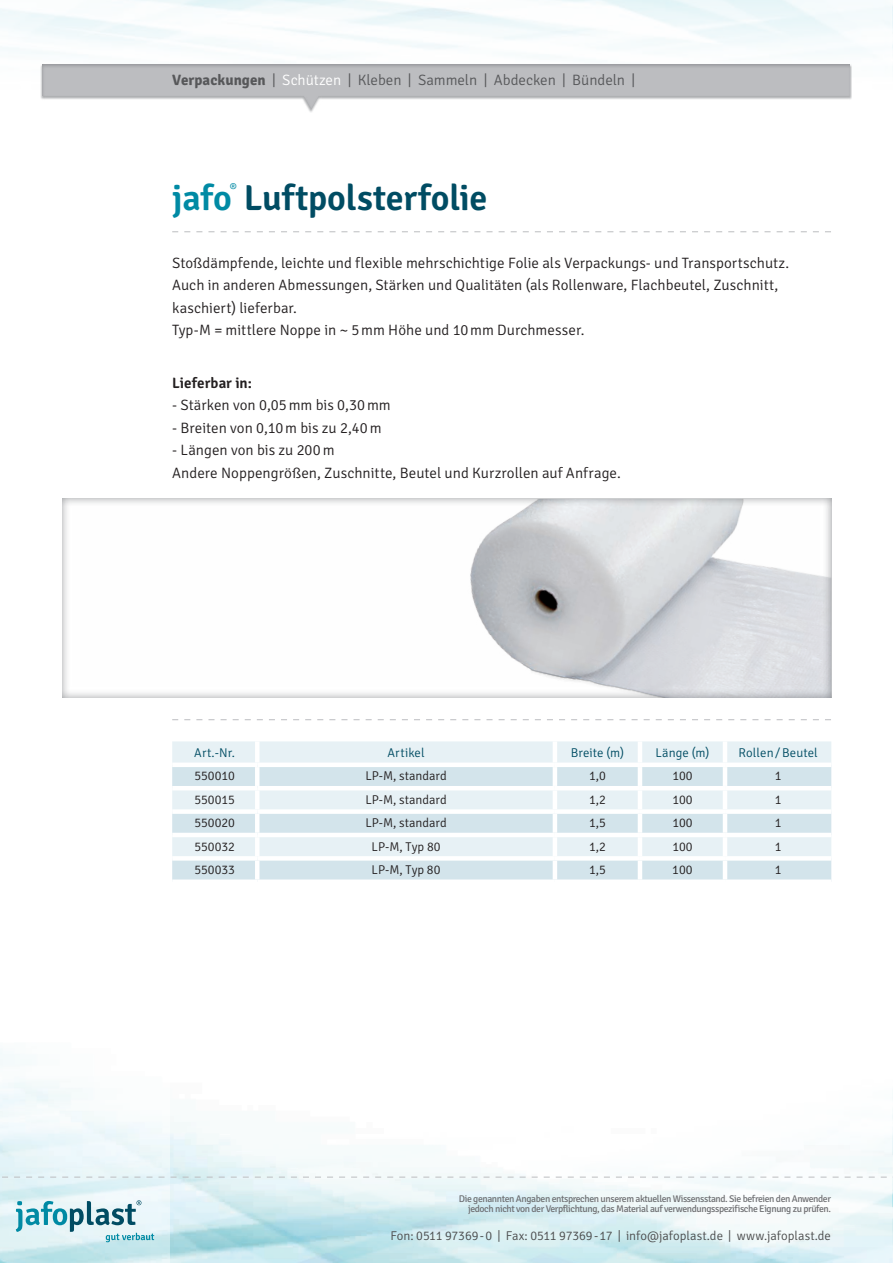
<style>
.page{position:relative;width:893px;height:1263px;background:#fff}
.page>*{position:absolute;margin:0;border:0;box-sizing:border-box;transform-origin:0 0}
.t1{font:600 36px "Signika";letter-spacing:-.005em;color:#004c63}
.t2{font:300 15px/22.5px "Signika";color:#231f20}
.t3{font:300 15px "Signika";letter-spacing:-.005em;color:#57585a}
.t4{font:600 15px "Signika";letter-spacing:.005em;color:#231f20}
.t5{font:300 12.75px "Signika";color:#231f20}
.t6{font:300 12.75px "Signika";color:#4b4c4d}
.t7{font:300 12.75px "Signika";letter-spacing:.005em;color:#004c63}
.t8{font:300 12px "Signika";color:#008aa4}
.t9{font:9.75px/10.5px "Signika";letter-spacing:-.04em;color:#6d6e71;text-align:right}
.s1{font-weight:700}
.s2{color:#fff}
.s3{color:#008aa4}
</style>
<div class="page">
<svg style="left:0;top:1177px;width:893px;height:1px"></svg>
<svg style="left:172px;top:231px;width:659px;height:1px"></svg>
<svg style="left:172px;top:719px;width:659px;height:1px"></svg>
<svg style="left:62px;top:497px;width:770px;height:201px"></svg>
<div style="left:172px;top:741px;width:659px;height:21px;background:#e7f1f5"></div>
<svg style="left:172px;top:767px;width:659px;height:112px;background:#dbe9ef"></svg>
<hr style="left:255px;top:741px;width:4px;height:21px;background:#fff">
<hr style="left:553px;top:741px;width:4px;height:21px;background:#fff">
<hr style="left:638px;top:741px;width:4px;height:21px;background:#fff">
<hr style="left:723px;top:741px;width:4px;height:21px;background:#fff">
<div style="left:172px;top:762px;width:85px;height:5px;background:#fff"></div>
<div style="left:257px;top:762px;width:298px;height:5px;background:#fff"></div>
<hr style="left:255px;top:767px;width:4px;height:19px;background:#fff">
<div style="left:555px;top:762px;width:85px;height:5px;background:#fff"></div>
<hr style="left:553px;top:767px;width:4px;height:19px;background:#fff">
<div style="left:640px;top:762px;width:85px;height:5px;background:#fff"></div>
<hr style="left:638px;top:767px;width:4px;height:19px;background:#fff">
<div style="left:725px;top:762px;width:106px;height:5px;background:#fff"></div>
<hr style="left:723px;top:767px;width:4px;height:19px;background:#fff">
<hr style="left:172px;top:786px;width:85px;height:4px;background:#fff">
<hr style="left:257px;top:786px;width:298px;height:4px;background:#fff">
<hr style="left:255px;top:790px;width:4px;height:19px;background:#fff">
<hr style="left:555px;top:786px;width:85px;height:4px;background:#fff">
<hr style="left:553px;top:790px;width:4px;height:19px;background:#fff">
<hr style="left:640px;top:786px;width:85px;height:4px;background:#fff">
<hr style="left:638px;top:790px;width:4px;height:19px;background:#fff">
<hr style="left:725px;top:786px;width:106px;height:4px;background:#fff">
<hr style="left:723px;top:790px;width:4px;height:19px;background:#fff">
<div style="left:172px;top:809px;width:85px;height:5px;background:#fff"></div>
<div style="left:257px;top:809px;width:298px;height:5px;background:#fff"></div>
<hr style="left:255px;top:814px;width:4px;height:19px;background:#fff">
<div style="left:555px;top:809px;width:85px;height:5px;background:#fff"></div>
<hr style="left:553px;top:814px;width:4px;height:19px;background:#fff">
<div style="left:640px;top:809px;width:85px;height:5px;background:#fff"></div>
<hr style="left:638px;top:814px;width:4px;height:19px;background:#fff">
<div style="left:725px;top:809px;width:106px;height:5px;background:#fff"></div>
<hr style="left:723px;top:814px;width:4px;height:19px;background:#fff">
<hr style="left:172px;top:833px;width:85px;height:4px;background:#fff">
<hr style="left:257px;top:833px;width:298px;height:4px;background:#fff">
<hr style="left:255px;top:837px;width:4px;height:19px;background:#fff">
<hr style="left:555px;top:833px;width:85px;height:4px;background:#fff">
<hr style="left:553px;top:837px;width:4px;height:19px;background:#fff">
<hr style="left:640px;top:833px;width:85px;height:4px;background:#fff">
<hr style="left:638px;top:837px;width:4px;height:19px;background:#fff">
<hr style="left:725px;top:833px;width:106px;height:4px;background:#fff">
<hr style="left:723px;top:837px;width:4px;height:19px;background:#fff">
<div style="left:172px;top:856px;width:85px;height:5px;background:#fff"></div>
<div style="left:257px;top:856px;width:298px;height:5px;background:#fff"></div>
<hr style="left:255px;top:861px;width:4px;height:18px;background:#fff">
<div style="left:555px;top:856px;width:85px;height:5px;background:#fff"></div>
<hr style="left:553px;top:861px;width:4px;height:18px;background:#fff">
<div style="left:640px;top:856px;width:85px;height:5px;background:#fff"></div>
<hr style="left:638px;top:861px;width:4px;height:18px;background:#fff">
<div style="left:725px;top:856px;width:106px;height:5px;background:#fff"></div>
<hr style="left:723px;top:861px;width:4px;height:18px;background:#fff">
<div style="left:172px;top:879px;width:85px;height:5px;background:#fff"></div>
<div style="left:257px;top:879px;width:298px;height:5px;background:#fff"></div>
<div style="left:555px;top:879px;width:85px;height:5px;background:#fff"></div>
<div style="left:640px;top:879px;width:85px;height:5px;background:#fff"></div>
<div style="left:725px;top:879px;width:106px;height:5px;background:#fff"></div>
<svg style="left:16px;top:1200px;width:138px;height:42px;background:#afd3db"></svg>
<div style="left:41px;top:64px;width:811px;height:49px;background:#fff"></div>
<div style="left:42px;top:63px;width:810px;height:48px;background:#939598;opacity:.5"></div>
<p class="t3" style="left:172px;top:72px;width:464px"><span class="s1">Verpackungen</span> | <span class="s2">Schützen</span> | Kleben | Sammeln | Abdecken | Bündeln |</p>
<p class="t8" style="left:230px;top:181px;width:9px">®</p>
<h1 class="t1" style="left:172px;top:177px;width:317px"><span class="s3">jafo</span> Luftpolsterfolie</h1>
<p class="t2" style="left:172px;top:252px;width:618px">Stoßdämpfende, leichte und flexible mehrschichtige Folie als Verpackungs- und Transportschutz.<br>Auch in anderen Abmessungen, Stärken und Qualitäten (als Rollenware, Flachbeutel, Zuschnitt, kaschiert) lieferbar.<br>Typ-M = mittlere Noppe in ~ 5mm Höhe und 10mm Durchmesser.</p>
<p class="t4" style="left:172px;top:374px;width:81px">Lieferbar in:</p>
<p class="t2" style="left:172px;top:394px;width:220px">- Stärken von 0,05mm bis 0,30mm</p>
<p class="t2" style="left:172px;top:417px;width:211px">- Breiten von 0,10m bis zu 2,40m</p>
<p class="t2" style="left:172px;top:439px;width:450px">- Längen von bis zu 200m<br>Andere Noppengrößen, Zuschnitte, Beutel und Kurzrollen auf Anfrage.</p>
<p class="t7" style="left:194px;top:745px;width:42px">Art.-Nr.</p>
<p class="t7" style="left:387px;top:745px;width:39px">Artikel</p>
<p class="t7" style="left:571px;top:745px;width:55px">Breite (m)</p>
<p class="t7" style="left:655px;top:745px;width:56px">Länge (m)</p>
<p class="t7" style="left:738px;top:745px;width:81px">Rollen/Beutel</p>
<p class="t5" style="left:194px;top:769px;width:42px">550010</p>
<p class="t5" style="left:365px;top:769px;width:83px">LP-M, standard</p>
<p class="t5" style="left:589px;top:769px;width:18px">1,0</p>
<p class="t5" style="left:672px;top:769px;width:22px">100</p>
<p class="t5" style="left:775px;top:769px;width:8px">1</p>
<p class="t5" style="left:194px;top:792px;width:42px">550015</p>
<p class="t5" style="left:365px;top:792px;width:83px">LP-M, standard</p>
<p class="t5" style="left:589px;top:792px;width:18px">1,2</p>
<p class="t5" style="left:672px;top:792px;width:22px">100</p>
<p class="t5" style="left:775px;top:792px;width:8px">1</p>
<p class="t5" style="left:194px;top:816px;width:42px">550020</p>
<p class="t5" style="left:365px;top:816px;width:83px">LP-M, standard</p>
<p class="t5" style="left:589px;top:816px;width:18px">1,5</p>
<p class="t5" style="left:672px;top:816px;width:22px">100</p>
<p class="t5" style="left:775px;top:816px;width:8px">1</p>
<p class="t5" style="left:194px;top:839px;width:42px">550032</p>
<p class="t5" style="left:372px;top:839px;width:70px">LP-M, Typ 80</p>
<p class="t5" style="left:589px;top:839px;width:18px">1,2</p>
<p class="t5" style="left:672px;top:839px;width:22px">100</p>
<p class="t5" style="left:775px;top:839px;width:8px">1</p>
<p class="t5" style="left:194px;top:863px;width:42px">550033</p>
<p class="t5" style="left:372px;top:863px;width:70px">LP-M, Typ 80</p>
<p class="t5" style="left:589px;top:863px;width:18px">1,5</p>
<p class="t5" style="left:672px;top:863px;width:22px">100</p>
<p class="t5" style="left:775px;top:863px;width:8px">1</p>
<p class="t9" style="left:459px;top:1193px;width:374px">Die genannten Angaben entsprechen unserem aktuellen Wissensstand. Sie befreien den Anwender jedoch nicht von der Verpflichtung, das Material auf verwendungsspezifische Eignung zu prüfen.</p>
<p class="t6" style="left:390px;top:1228px;width:442px">Fon: 0511 97369-0 | Fax: 0511 97369-17 | info@jafoplast.de | www.jafoplast.de</p>
</div>
